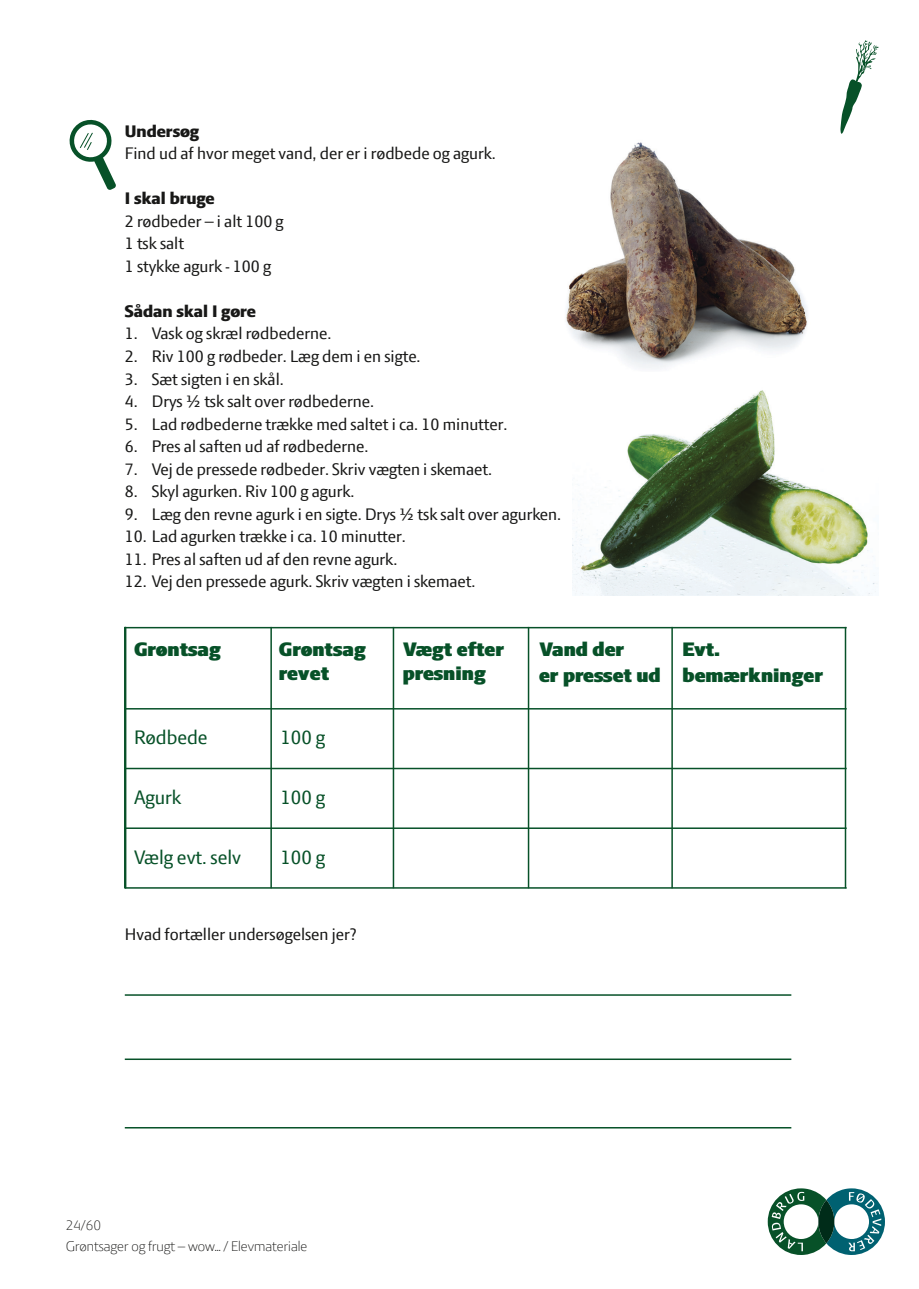
<style>
.page{position:relative;width:919px;height:1289px;background:#fff}
.page>*{position:absolute;margin:0;border:0;box-sizing:border-box;transform-origin:0 0}
.t1{font:21px/24px "LF Press Sans Poster";color:#075128}
.t2{font:21px "LF Press Sans";color:#075128}
.t3{font:18px "LF Press Sans";color:#181817}
.t4{font:800 18px "LF Press Sans";color:#181817}
.t5{font:300 15px/20.4px "LF Press Sans";color:#181817}
</style>
<div class="page">
<svg style="left:767px;top:1188px;width:117px;height:66px"></svg>
<img style="left:566px;top:142px;width:242px;height:227px">
<img style="left:573px;top:390px;width:305px;height:205px">
<hr style="left:125px;top:627px;width:721px;height:1px;background:#075128">
<hr style="left:125px;top:708px;width:721px;height:1px;background:#075128">
<hr style="left:125px;top:767px;width:721px;height:2px;background:#075128">
<hr style="left:125px;top:827px;width:721px;height:2px;background:#075128">
<hr style="left:125px;top:887px;width:721px;height:1px;background:#075128">
<hr style="left:124px;top:627px;width:2px;height:261px;background:#075128">
<hr style="left:527px;top:627px;width:2px;height:261px;background:#075128">
<hr style="left:270px;top:627px;width:2px;height:261px;background:#075128">
<hr style="left:844px;top:627px;width:2px;height:261px;background:#075128">
<hr style="left:392px;top:627px;width:2px;height:261px;background:#075128">
<hr style="left:671px;top:627px;width:1px;height:261px;background:#075128">
<hr style="left:125px;top:994px;width:666px;height:1px;background:#075128">
<hr style="left:125px;top:1058px;width:666px;height:1px;background:#075128">
<hr style="left:125px;top:1126px;width:666px;height:2px;background:#075128">
<svg style="left:840px;top:40px;width:38px;height:94px"></svg>
<svg style="left:69px;top:119px;width:47px;height:71px"></svg>
<p class="t4" style="left:125px;top:121px;width:76px">Undersøg</p>
<p class="t3" style="left:125px;top:143px;width:372px">Find ud af hvor meget vand, der er i rødbede og agurk.</p>
<p class="t4" style="left:125px;top:188px;width:91px">I skal bruge</p>
<p class="t3" style="left:125px;top:211px;width:160px">2 rødbeder – i alt 100 g</p>
<p class="t3" style="left:125px;top:233px;width:61px">1 tsk salt</p>
<p class="t3" style="left:125px;top:256px;width:148px">1 stykke agurk - 100 g</p>
<p class="t4" style="left:125px;top:301px;width:133px">Sådan skal I gøre</p>
<p class="t3" style="left:125px;top:323px;width:208px">1. Vask og skræl rødbederne.</p>
<p class="t3" style="left:125px;top:346px;width:297px">2. Riv 100 g rødbeder. Læg dem i en sigte.</p>
<p class="t3" style="left:125px;top:368px;width:160px">3. Sæt sigten i en skål.</p>
<p class="t3" style="left:125px;top:391px;width:251px">4. Drys ½ tsk salt over rødbederne.</p>
<p class="t3" style="left:125px;top:413px;width:384px">5. Lad rødbederne trække med saltet i ca. 10 minutter.</p>
<p class="t3" style="left:125px;top:436px;width:245px">6. Pres al saften ud af rødbederne.</p>
<p class="t3" style="left:125px;top:458px;width:369px">7. Vej de pressede rødbeder. Skriv vægten i skemaet.</p>
<p class="t3" style="left:125px;top:481px;width:231px">8. Skyl agurken. Riv 100 g agurk.</p>
<p class="t3" style="left:125px;top:503px;width:438px">9. Læg den revne agurk i en sigte. Drys ½ tsk salt over agurken.</p>
<p class="t3" style="left:125px;top:526px;width:282px">10. Lad agurken trække i ca. 10 minutter.</p>
<p class="t3" style="left:125px;top:548px;width:274px">11. Pres al saften ud af den revne agurk.</p>
<p class="t3" style="left:125px;top:571px;width:352px">12. Vej den pressede agurk. Skriv vægten i skemaet.</p>
<p class="t1" style="left:134px;top:638px;width:88px">Grøntsag</p>
<p class="t1" style="left:403px;top:638px;width:103px">Vægt efter presning</p>
<p class="t1" style="left:682px;top:638px;width:39px">Evt.</p>
<p class="t1" style="left:539px;top:638px;width:87px">Vand der</p>
<p class="t1" style="left:539px;top:663px;width:123px">er presset ud</p>
<p class="t1" style="left:279px;top:638px;width:88px">Grøntsag</p>
<p class="t1" style="left:279px;top:662px;width:52px">revet</p>
<p class="t1" style="left:682px;top:663px;width:142px">bemærkninger</p>
<p class="t2" style="left:134px;top:725px;width:75px">Rødbede</p>
<p class="t2" style="left:280px;top:725px;width:46px">100 g</p>
<p class="t2" style="left:134px;top:785px;width:49px">Agurk</p>
<p class="t2" style="left:134px;top:845px;width:109px">Vælg evt. selv</p>
<p class="t2" style="left:280px;top:785px;width:46px">100 g</p>
<p class="t2" style="left:280px;top:845px;width:46px">100 g</p>
<p class="t3" style="left:125px;top:924px;width:233px">Hvad fortæller undersøgelsen jer?</p>
<p class="t5" style="left:66px;top:1215px;width:243px">24/60<br>Grøntsager og frugt – wow… / Elevmateriale</p>
</div>
